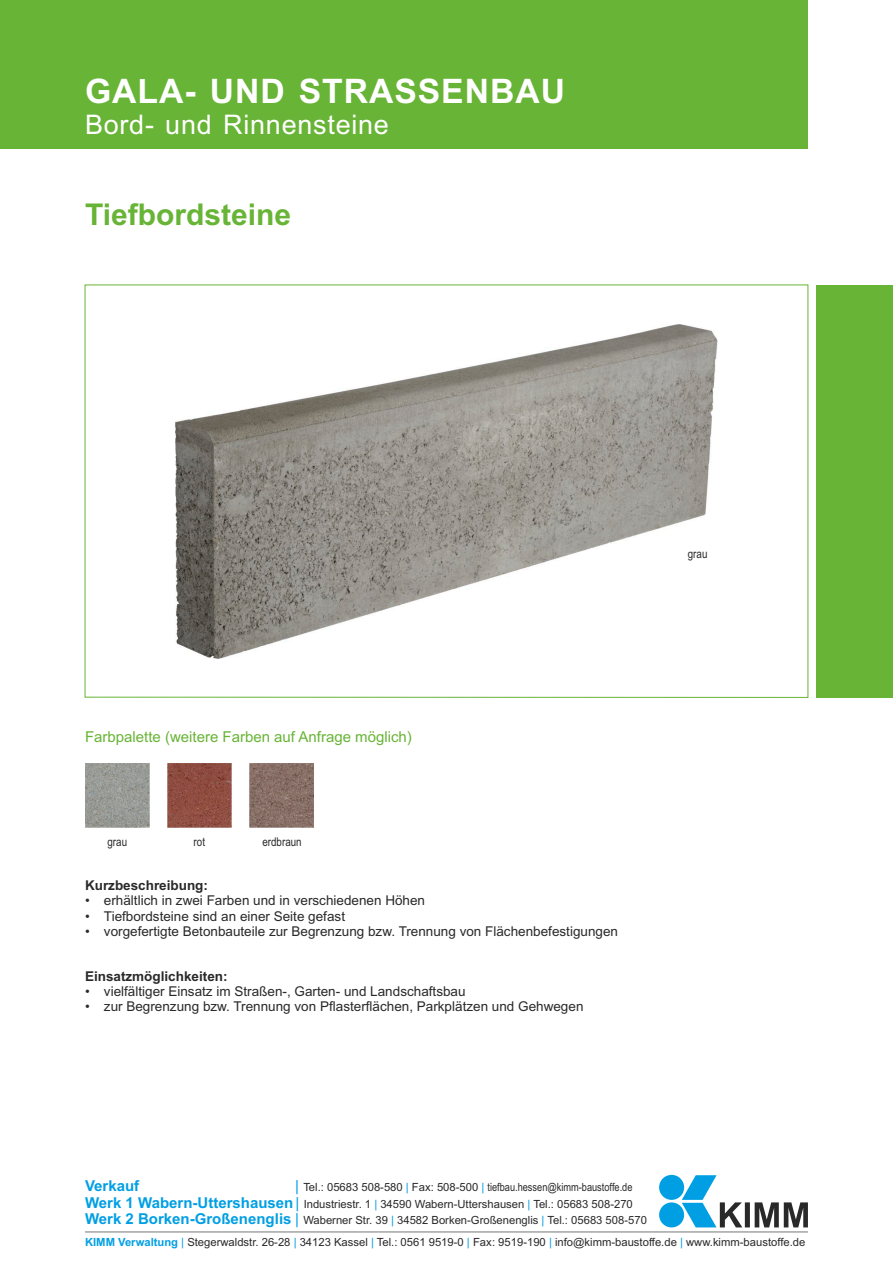
<style>
.page{position:relative;width:893px;height:1263px;background:#fff}
.page>*{position:absolute;margin:0;border:0;box-sizing:border-box;transform-origin:0 0}
.t1{font:700 33.75px "Arial";letter-spacing:.03em;color:#fff}
.t2{font:700 30px "Arial";color:#68b436}
.t3{font:27px "Arial";letter-spacing:.03em;color:#fff}
.t4{font:700 15px/16.8px "Arial";color:#009fe3}
.t5{font:15px "Arial";color:#68b436}
.t6{font:15px "Arial";color:#009fe3}
.t7{font:13.5px "Arial";color:#292929}
.t8{font:700 13.5px "Arial";color:#292929}
.t9{font:12px "Arial Narrow";color:#292929}
.t10{font:11.25px/16.8px "Arial";color:#292929}
.t11{font:11.25px "Arial Narrow";color:#292929}
.t12{font:11.25px "Arial";color:#009fe3}
.s1{font-weight:400}
.s2{font-family:"Arial"}
.s3{font-weight:700;color:#009fe3}
.s4{color:#009fe3}
</style>
<div class="page">
<div style="left:0;top:0;width:808px;height:149px;background:#68b436"></div>
<img style="left:85px;top:764px;width:64px;height:64px">
<svg style="left:84px;top:284px;width:725px;height:414px"></svg>
<div style="left:816px;top:285px;width:77px;height:412px;background:#68b436"></div>
<img style="left:250px;top:764px;width:64px;height:64px">
<img style="left:167px;top:764px;width:65px;height:64px">
<hr style="left:85px;top:1231px;width:723px;height:1px;background:#757878">
<div style="left:659px;top:1175px;width:25px;height:25px;background:#009fe3;border-radius:50%"></div>
<div style="left:659px;top:1202px;width:25px;height:25px;background:#009fe3;border-radius:50%"></div>
<svg style="left:682px;top:1175px;width:126px;height:52px"></svg>
<h1 class="t1" style="left:85px;top:78px;width:481px">GALA- UND STRASSENBAU</h1>
<h3 class="t3" style="left:85px;top:115px;width:305px">Bord- und Rinnensteine</h3>
<h2 class="t2" style="left:85px;top:203px;width:208px">Tiefbordsteine</h2>
<p class="t9" style="left:688px;top:549px;width:21px">grau</p>
<p class="t5" style="left:85px;top:731px;width:328px">Farbpalette (weitere Farben auf Anfrage möglich)</p>
<p class="t9" style="left:194px;top:837px;width:13px">rot</p>
<p class="t9" style="left:262px;top:837px;width:41px">erdbraun</p>
<p class="t9" style="left:107px;top:837px;width:21px">grau</p>
<p class="t8" style="left:85px;top:880px;width:125px">Kurzbeschreibung:</p>
<p class="t7" style="left:85px;top:896px;width:342px">• erhältlich in zwei Farben und in verschiedenen Höhen</p>
<p class="t7" style="left:85px;top:911px;width:262px">• Tiefbordsteine sind an einer Seite gefast</p>
<p class="t7" style="left:85px;top:926px;width:534px">• vorgefertigte Betonbauteile zur Begrenzung bzw. Trennung von Flächenbefestigungen</p>
<p class="t8" style="left:85px;top:971px;width:144px">Einsatzmöglichkeiten:</p>
<p class="t7" style="left:85px;top:986px;width:382px">• vielfältiger Einsatz im Straßen-, Garten- und Landschaftsbau</p>
<p class="t7" style="left:85px;top:1001px;width:500px">• zur Begrenzung bzw. Trennung von Pflasterflächen, Parkplätzen und Gehwegen</p>
<p class="t4" style="left:85px;top:1178px;width:216px">Verkauf<br>Werk 1 Wabern-Uttershausen<span class="s1">|<br></span>Werk 2 Borken-Großenenglis <span class="s1">|</span></p>
<p class="t6" style="left:295px;top:1180px;width:5px">|</p>
<p class="t12" style="left:406px;top:1182px;width:4px">|</p>
<p class="t12" style="left:481px;top:1182px;width:4px">|</p>
<p class="t11" style="left:303px;top:1182px;width:331px"><span class="s2">Tel.: 05683 508-580 Fax: 508-500</span> tiefbau.hessen@kimm-baustoffe.de</p>
<p class="t10" style="left:303px;top:1196px;width:345px">Industriestr. 1 34590 Wabern-Uttershausen Tel.: 05683 508-270<br>Waberner Str. 39 34582 Borken-Großenenglis Tel.: 05683 508-570</p>
<p class="t12" style="left:374px;top:1199px;width:4px">|</p>
<p class="t12" style="left:528px;top:1199px;width:4px">|</p>
<p class="t12" style="left:391px;top:1216px;width:4px">|</p>
<p class="t12" style="left:542px;top:1216px;width:4px">|</p>
<p class="t10" style="left:85px;top:1234px;width:722px"><span class="s3">KIMM Verwaltung</span> <span class="s4">|</span> Stegerwaldstr. 26-28 <span class="s4">|</span> 34123 Kassel <span class="s4">|</span> Tel.: 0561 9519-0 <span class="s4">|</span> Fax: 9519-190 <span class="s4">|</span> info@kimm-baustoffe.de <span class="s4">|</span> www.kimm-baustoffe.de</p>
</div>
